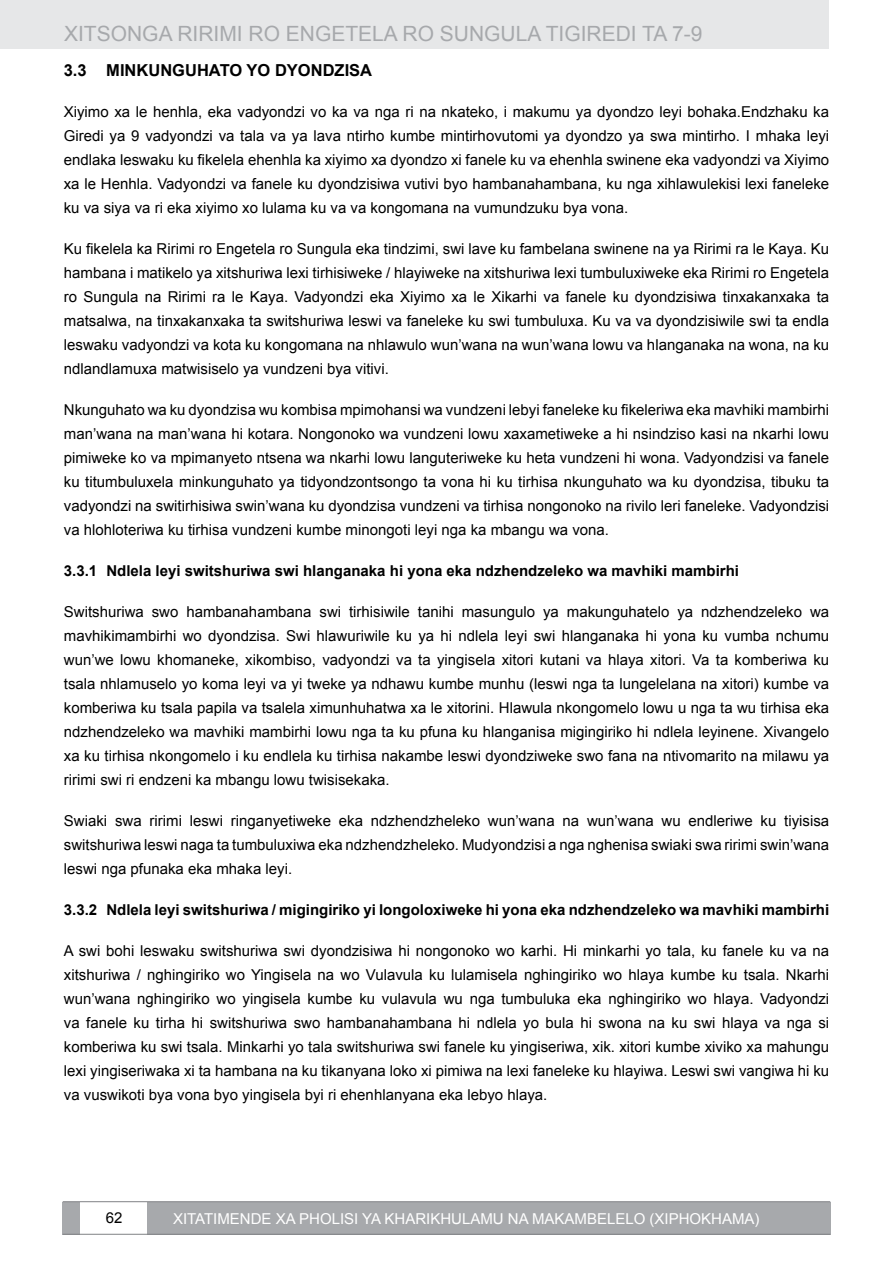
<style>
.page{position:relative;width:893px;height:1263px;background:#fff}
.page>*{position:absolute;margin:0;border:0;box-sizing:border-box;transform-origin:0 0}
.t1{font:21px "Arial";color:#a7a9ac}
.t2{font:700 16.5px "Arial";color:#000}
.t3{font:15px/24px "Arial";color:#000;text-align:justify}
.t4{font:700 15px "Arial";color:#000}
.t5{font:15px "Arial";color:#fff}
</style>
<div class="page">
<div style="left:0;top:0;width:829px;height:49px;background:#e6e7e8"></div>
<div style="left:63px;top:1202px;width:17px;height:32px;background:#a7a9ac"></div>
<div style="left:147px;top:1202px;width:683px;height:32px;background:#a7a9ac"></div>
<hr style="left:63px;top:1234px;width:767px;height:1px;background:#808285">
<hr style="left:63px;top:1201px;width:767px;height:1px;background:#808285">
<h1 class="t1" style="left:64px;top:19px;width:640px">XITSONGA RIRIMI RO ENGETELA RO SUNGULA TIGIREDI TA 7-9</h1>
<p class="t2" style="left:64px;top:59px;width:310px">3.3 M inkunguhato yo dyondzisa</p>
<p class="t3" style="left:64px;top:100px;width:767px">Xiyimo xa le henhla, eka vadyondzi vo ka va nga ri na nkateko, i makumu ya dyondzo leyi bohaka.Endzhaku ka Giredi ya 9 vadyondzi va tala va ya lava ntirho kumbe mintirhovutomi ya dyondzo ya swa mintirho. I mhaka leyi endlaka leswaku ku fikelela ehenhla ka xiyimo xa dyondzo xi fanele ku va ehenhla swinene eka vadyondzi va Xiyimo xa le Henhla. Vadyondzi va fanele ku dyondzisiwa vutivi byo hambanahambana, ku nga xihlawulekisi lexi faneleke ku va siya va ri eka xiyimo xo lulama ku va va kongomana na vumundzuku bya vona.</p>
<p class="t3" style="left:64px;top:237px;width:767px">Ku fikelela ka Ririmi ro Engetela ro Sungula eka tindzimi, swi lave ku fambelana swinene na ya Ririmi ra le Kaya. Ku hambana i matikelo ya xitshuriwa lexi tirhisiweke / hlayiweke na xitshuriwa lexi tumbuluxiweke eka Ririmi ro Engetela ro Sungula na Ririmi ra le Kaya. Vadyondzi eka Xiyimo xa le Xikarhi va fanele ku dyondzisiwa tinxakanxaka ta matsalwa, na tinxakanxaka ta switshuriwa leswi va faneleke ku swi tumbuluxa. Ku va va dyondzisiwile swi ta endla leswaku vadyondzi va kota ku kongomana na nhlawulo wun’wana na wun’wana lowu va hlanganaka na wona, na ku ndlandlamuxa matwisiselo ya vundzeni bya vitivi.</p>
<p class="t3" style="left:64px;top:398px;width:767px">Nkunguhato wa ku dyondzisa wu kombisa mpimohansi wa vundzeni lebyi faneleke ku fikeleriwa eka mavhiki mambirhi man’wana na man’wana hi kotara. Nongonoko wa vundzeni lowu xaxametiweke a hi nsindziso kasi na nkarhi lowu pimiweke ko va mpimanyeto ntsena wa nkarhi lowu languteriweke ku heta vundzeni hi wona. Vadyondzisi va fanele ku titumbuluxela minkunguhato ya tidyondzontsongo ta vona hi ku tirhisa nkunguhato wa ku dyondzisa, tibuku ta vadyondzi na switirhisiwa swin’wana ku dyondzisa vundzeni va tirhisa nongonoko na rivilo leri faneleke. Vadyondzisi va hlohloteriwa ku tirhisa vundzeni kumbe minongoti leyi nga ka mbangu wa vona.</p>
<p class="t4" style="left:64px;top:561px;width:677px">3.3.1 Ndlela leyi switshuriwa swi hlanganaka hi yona eka ndzhendzeleko wa mavhiki mambirhi</p>
<p class="t3" style="left:64px;top:600px;width:767px">Switshuriwa swo hambanahambana swi tirhisiwile tanihi masungulo ya makunguhatelo ya ndzhendzeleko wa mavhikimambirhi wo dyondzisa. Swi hlawuriwile ku ya hi ndlela leyi swi hlanganaka hi yona ku vumba nchumu wun’we lowu khomaneke, xikombiso, vadyondzi va ta yingisela xitori kutani va hlaya xitori. Va ta komberiwa ku tsala nhlamuselo yo koma leyi va yi tweke ya ndhawu kumbe munhu (leswi nga ta lungelelana na xitori) kumbe va komberiwa ku tsala papila va tsalela ximunhuhatwa xa le xitorini. H lawula nkongomelo lowu u nga ta wu tirhisa eka ndzhendzeleko wa mavhiki mambirhi lowu nga ta ku pfuna ku hlanganisa migingiriko hi ndlela leyinene. Xivangelo xa ku tirhisa nkongomelo i ku endlela ku tirhisa nakambe leswi dyondziweke swo fana na ntivomarito na milawu ya ririmi swi ri endzeni ka mbangu lowu twisisekaka.</p>
<p class="t3" style="left:64px;top:809px;width:767px">Swiaki swa ririmi leswi ringanyetiweke eka ndzhendzheleko wun’wana na wun’wana wu endleriwe ku tiyisisa switshuriwa leswi naga ta tumbuluxiwa eka ndzhendzheleko. Mudyondzisi a nga nghenisa swiaki swa ririmi swin’wana leswi nga pfunaka eka mhaka leyi.</p>
<p class="t4" style="left:64px;top:900px;width:767px">3.3.2 Ndlela leyi switshuriwa / migingiriko yi longoloxiweke hi yona eka ndzhendzeleko wa mavhiki mambirhi</p>
<p class="t3" style="left:64px;top:939px;width:767px">A swi bohi leswaku switshuriwa swi dyondzisiwa hi nongonoko wo karhi. H i minkarhi yo tala, ku fanele ku va na xitshuriwa / nghingiriko wo Yingisela na wo Vulavula ku lulamisela nghingiriko wo hlaya kumbe ku tsala. N karhi wun’wana nghingiriko wo yingisela kumbe ku vulavula wu nga tumbuluka eka nghingiriko wo hlaya. Vadyondzi va fanele ku tirha hi switshuriwa swo hambanahambana hi ndlela yo bula hi swona na ku swi hlaya va nga si komberiwa ku swi tsala. Minkarhi yo tala switshuriwa swi fanele ku yingiseriwa, xik. xitori kumbe xiviko xa mahungu lexi yingiseriwaka xi ta hambana na ku tikanyana loko xi pimiwa na lexi faneleke ku hlayiwa. Leswi swi vangiwa hi ku va vuswikoti bya vona byo yingisela byi ri ehenhlanyana eka lebyo hlaya.</p>
<p class="t3" style="left:106px;top:1206px;width:18px">62</p>
<p class="t5" style="left:173px;top:1209px;width:588px">XITATIMENDE XA PHOLISI YA KHARIKHULAMU NA MAKAMBELELO (XIPHOKHAMA)</p>
</div>
